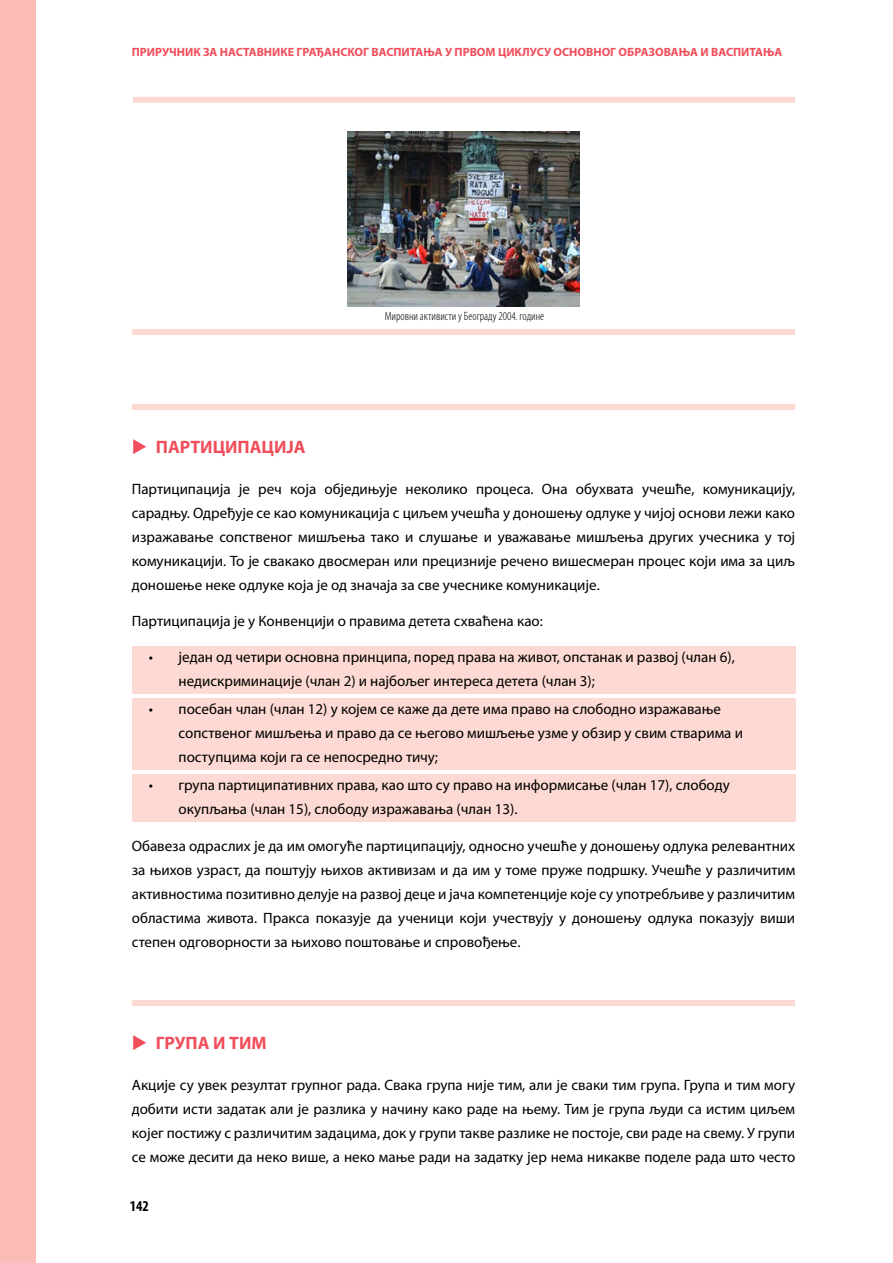
<style>
.page{position:relative;width:893px;height:1263px;background:#fff}
.page>*{position:absolute;margin:0;border:0;box-sizing:border-box;transform-origin:0 0}
.t1{font:700 18px "Myriad Pro";color:#f04e5b}
.t2{font:15px/24px "Myriad Pro";color:#000;text-align:justify}
.t3{font:700 condensed 15px "Myriad Pro";color:#000}
.t4{font:700 12px "Myriad Pro";color:#f04e5b}
.t5{font:300 condensed 12px "Myriad Pro";color:#000}
</style>
<div class="page">
<div style="left:0;top:0;width:35px;height:1263px;background:#fabcb4"></div>
<div style="left:133px;top:97px;width:662px;height:6px;background:#fcd9d2"></div>
<div style="left:132px;top:329px;width:663px;height:6px;background:#fcd9d2"></div>
<div style="left:132px;top:404px;width:663px;height:6px;background:#fcd9d2"></div>
<div style="left:132px;top:646px;width:663px;height:48px;background:#fcd9d2"></div>
<div style="left:132px;top:698px;width:663px;height:72px;background:#fcd9d2"></div>
<div style="left:132px;top:775px;width:663px;height:47px;background:#fcd9d2"></div>
<div style="left:132px;top:1000px;width:663px;height:6px;background:#fcd9d2"></div>
<img style="left:347px;top:132px;width:232px;height:174px">
<p class="t4" style="left:132px;top:45px;width:652px">ПРИРУЧНИК ЗА НАСТАВНИКЕ ГРАЂАНСКОГ ВАСПИТАЊА У ПРВОМ ЦИКЛУСУ ОСНОВНОГ ОБРАЗОВАЊА И ВАСПИТАЊА</p>
<p class="t5" style="left:385px;top:310px;width:161px">Мировни активисти у Београду 2004. године</p>
<p class="t1" style="left:156px;top:436px;width:151px">ПАРТИЦИПАЦИЈА</p>
<p class="t2" style="left:132px;top:477px;width:665px">Партиципација је реч која обједињује неколико процеса. Она обухвата учешће, комуникацију, сарадњу. Одређује се као комуникација с циљем учешћа у доношењу одлуке у чијој основи лежи како изражавање сопственог мишљења тако и слушање и уважавање мишљења других учесника у тој комуникацији. То је свакако двосмеран или прецизније речено вишесмеран процес који има за циљ доношење неке одлуке која је од значаја за све учеснике комуникације.</p>
<p class="t2" style="left:132px;top:609px;width:413px">Партиципација је у Конвенцији о правима детета схваћена као:</p>
<p class="t2" style="left:179px;top:645px;width:558px;text-indent:-30px">• један од четири основна принципа, поред права на живот, опстанак и развој (члан 6), недискриминације (члан 2) и најбољег интереса детета (члан 3);</p>
<p class="t2" style="left:179px;top:697px;width:566px;text-align:left;text-indent:-30px">• посебан члан (члан 12) у којем се каже да дете има право на слободно изражавање сопственог мишљења и право да се његово мишљење узме у обзир у свим стварима и поступцима који га се непосредно тичу;</p>
<p class="t2" style="left:179px;top:773px;width:553px;text-indent:-30px">• група партиципативних права, као што су право на информисање (члан 17), слободу окупљања (члан 15), слободу изражавања (члан 13).</p>
<p class="t2" style="left:132px;top:834px;width:665px">Обавеза одраслих је да им омогуће партиципацију, односно учешће у доношењу одлука релевантних за њихов узраст, да поштују њихов активизам и да им у томе пруже подршку. Учешће у различитим активностима позитивно делује на развој деце и јача компетенције које су употребљиве у различитим областима живота. Пракса показује да ученици који учествују у доношењу одлука показују виши степен одговорности за њихово поштовање и спровођење.</p>
<p class="t1" style="left:156px;top:1032px;width:112px">ГРУПА И ТИМ</p>
<p class="t2" style="left:132px;top:1073px;width:665px">Акције су увек резултат групног рада. Свака група није тим, али је сваки тим група. Група и тим могу добити исти задатак али је разлика у начину како раде на њему. Тим је група људи са истим циљем којег постижу с различитим задацима, док у групи такве разлике не постоје, сви раде на свему. У групи се може десити да неко више, а неко мање ради на задатку јер нема никакве поделе рада што често</p>
<p class="t3" style="left:130px;top:1197px;width:21px">142</p>
</div>
